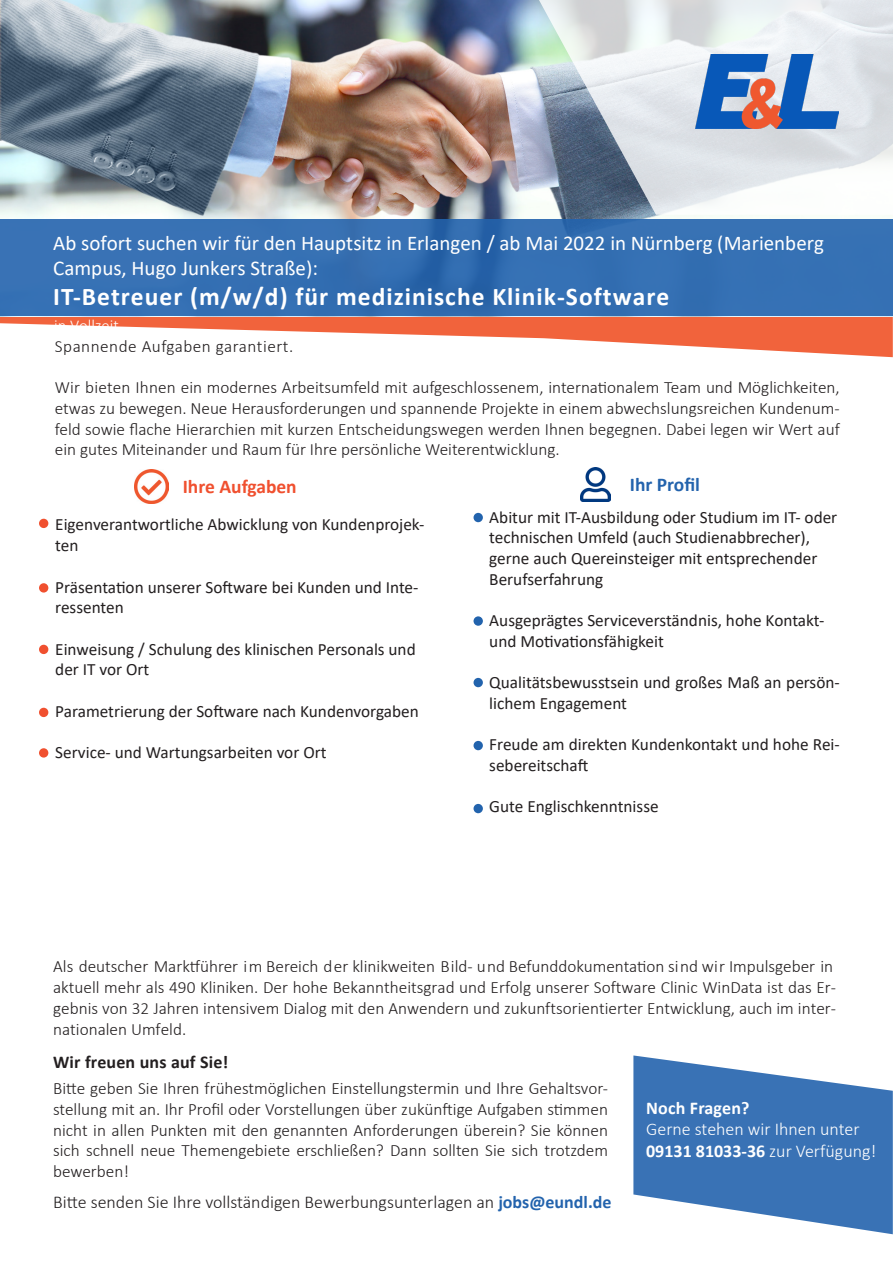
<style>
.page{position:relative;width:893px;height:1263px;background:#fff}
.page>*{position:absolute;margin:0;border:0;box-sizing:border-box;transform-origin:0 0}
.t1{font:700 25.5px "Calibri";letter-spacing:.04em;color:#fff}
.t2{font:21px/25.2px "Calibri";color:#fff}
.t3{font:700 19.5px "Calibri";color:#f0502f}
.t4{font:700 19.5px "Calibri";color:#2363ad}
.t5{font:300 18px "Calibri";color:#231f20}
.t6{font:700 18px "Calibri";color:#fff}
.t7{font:300 18px "Calibri";color:#fff}
.t8{font:700 18px "Calibri";letter-spacing:.01em;color:#231f20}
.t9{font:300 17.25px/20.7px "Calibri";color:#231f20;text-align:justify}
.t10{font:17.25px/20.7px "Calibri";color:#231f20}
.t11{font:300 17.25px "Calibri";letter-spacing:.03em;color:#231f20}
.t12{font:300 16.5px "Calibri";color:#fff}
.s1{font-weight:300}
.s2{font-weight:700;color:#2363ad}
</style>
<div class="page">
<svg style="left:633px;top:1055px;width:260px;height:179px;fill:#3972b5"></svg>
<svg style="left:0;top:316px;width:893px;height:41px"></svg>
<img style="left:0;top:1px;width:661px;height:218px">
<div style="left:0;top:219px;width:893px;height:97px;background:#3571b4"></div>
<svg style="left:539px;top:0;width:354px;height:215px"></svg>
<img style="left:695px;top:54px;width:143px;height:74px">
<img style="left:135px;top:469px;width:34px;height:35px">
<img style="left:581px;top:468px;width:29px;height:34px">
<div style="left:39px;top:645px;width:9px;height:9px;background:#f0502f;border-radius:50%"></div>
<div style="left:39px;top:708px;width:9px;height:9px;background:#f0502f;border-radius:50%"></div>
<div style="left:39px;top:748px;width:9px;height:10px;background:#f0502f;border-radius:50%"></div>
<div style="left:39px;top:583px;width:9px;height:10px;background:#f0502f;border-radius:50%"></div>
<div style="left:39px;top:519px;width:9px;height:9px;background:#f0502f;border-radius:50%"></div>
<div style="left:473px;top:513px;width:10px;height:9px;background:#2263ad;border-radius:50%"></div>
<div style="left:473px;top:616px;width:10px;height:10px;background:#2263ad;border-radius:50%"></div>
<div style="left:473px;top:678px;width:10px;height:9px;background:#2263ad;border-radius:50%"></div>
<div style="left:473px;top:741px;width:10px;height:9px;background:#2263ad;border-radius:50%"></div>
<div style="left:473px;top:804px;width:10px;height:9px;background:#2263ad;border-radius:50%"></div>
<p class="t2" style="left:53px;top:230px;width:772px">Ab sofort suchen wir für den Hauptsitz in Erlangen / ab Mai 2022 in Nürnberg (Marienberg<br>Campus, Hugo Junkers Straße):</p>
<p class="t1" style="left:53px;top:279px;width:617px">IT-Betreuer (m/w/d) für medizinische Klinik-Software</p>
<p class="t12" style="left:54px;top:315px;width:66px">in Vollzeit</p>
<p class="t11" style="left:55px;top:335px;width:240px">Spannende Aufgaben garantiert.</p>
<p class="t9" style="left:55px;top:377px;width:786px">Wir bieten Ihnen ein modernes Arbeitsumfeld mit aufgeschlossenem, internationalem Team und Möglichkeiten, etwas zu bewegen. Neue Herausforderungen und spannende Projekte in einem abwechslungsreichen Kundenum&shy;feld sowie flache Hierarchien mit kurzen Entscheidungswegen werden Ihnen begegnen. Dabei legen wir Wert auf ein gutes Miteinander und Raum für Ihre persönliche Weiterentwicklung.</p>
<p class="t3" style="left:183px;top:472px;width:115px">Ihre Aufgaben</p>
<p class="t4" style="left:630px;top:470px;width:72px">Ihr Profil</p>
<p class="t10" style="left:55px;top:514px;width:371px">Eigenverantwortliche Abwicklung von Kundenprojek&shy;ten</p>
<p class="t10" style="left:55px;top:576px;width:365px">Präsentation unserer Software bei Kunden und Inte&shy;ressenten</p>
<p class="t10" style="left:55px;top:638px;width:362px">Einweisung / Schulung des klinischen Personals und der IT vor Ort</p>
<p class="t10" style="left:55px;top:700px;width:365px">Parametrierung der Software nach Kundenvorgaben</p>
<p class="t10" style="left:55px;top:742px;width:273px">Service- und Wartungsarbeiten vor Ort</p>
<p class="t10" style="left:489px;top:506px;width:350px">Abitur mit IT-Ausbildung oder Studium im IT- oder technischen Umfeld (auch Studienabbrecher),</p>
<p class="t10" style="left:489px;top:547px;width:330px">gerne auch Quereinsteiger mit entsprechender<br>Berufserfahrung</p>
<p class="t10" style="left:489px;top:610px;width:337px">Ausgeprägtes Serviceverständnis, hohe Kontakt&shy;und Motivationsfähigkeit</p>
<p class="t10" style="left:489px;top:672px;width:352px">Qualitätsbewusstsein und großes Maß an persön&shy;lichem Engagement</p>
<p class="t10" style="left:489px;top:734px;width:352px">Freude am direkten Kundenkontakt und hohe Rei&shy;sebereitschaft</p>
<p class="t10" style="left:489px;top:796px;width:171px">Gute Englischkenntnisse</p>
<p class="t9" style="left:53px;top:956px;width:784px;text-align:left">Als deutscher Marktführer im Bereich der klinikweiten Bild- und Befunddokumentation sind wir Impulsgeber in aktuell mehr als 490 Kliniken. Der hohe Bekanntheitsgrad und Erfolg unserer Software Clinic WinData ist das Er&shy;gebnis von 32 Jahren intensivem Dialog mit den Anwendern und zukunftsorientierter Entwicklung, auch im inter&shy;nationalen Umfeld.</p>
<p class="t8" style="left:53px;top:1049px;width:177px">Wir freuen uns auf Sie!</p>
<p class="t9" style="left:53px;top:1078px;width:556px">Bitte geben Sie Ihren frühestmöglichen Einstellungstermin und Ihre Gehaltsvor&shy;stellung mit an. Ihr Profil oder Vorstellungen über zukünftige Aufgaben stimmen nicht in allen Punkten mit den genannten Anforderungen überein? Sie können sich schnell neue Themengebiete erschließen? Dann sollten Sie sich trotzdem bewerben!</p>
<p class="t6" style="left:646px;top:1095px;width:105px">Noch Fragen?</p>
<p class="t7" style="left:646px;top:1118px;width:215px">Gerne stehen wir Ihnen unter</p>
<p class="t6" style="left:646px;top:1138px;width:232px">09131 81033-36 <span class="s1">zur Verfügung!</span></p>
<p class="t5" style="left:53px;top:1191px;width:560px">Bitte senden Sie Ihre vollständigen Bewerbungsunterlagen an <span class="s2">jobs@eundl.de</span></p>
</div>
